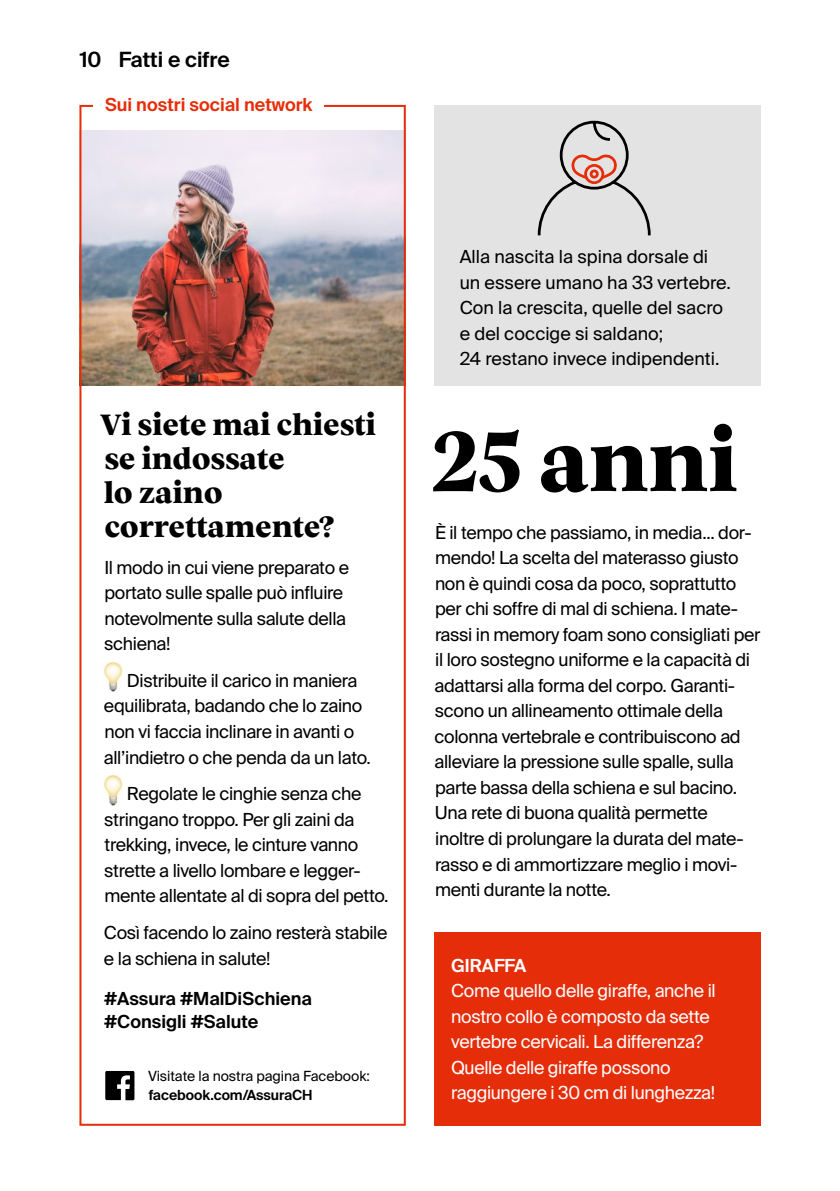
<style>
.page{position:relative;width:840px;height:1191px;background:#fff}
.page>*{position:absolute;margin:0;border:0;box-sizing:border-box;transform-origin:0 0}
.t1{font:800 86px "Vesterbro";letter-spacing:-.01em;color:#000}
.t2{font:800 30px/34px "Vesterbro";letter-spacing:-.01em;color:#000}
.t3{font:600 21px "Suisse Intl";color:#000}
.t4{font:18px/25.6px "Suisse Intl";letter-spacing:-.02em;color:#000}
.t5{font:18px/25.6px "Suisse Intl";letter-spacing:-.02em;color:#fff}
.t6{font:18px/25.6px "Suisse Intl";color:#000}
.t7{font:600 18px/23px "Suisse Intl";color:#000}
.t8{font:600 18px "Suisse Intl";color:#e62d0a}
.t9{font:600 18px "Suisse Intl";color:#fff}
.t10{font:14px "Suisse Intl";letter-spacing:-.005em;color:#000}
.t11{font:600 14px "Suisse Intl";letter-spacing:-.005em;color:#000}
</style>
<div class="page">
<img style="left:82px;top:130px;width:320px;height:256px">
<div style="left:79px;top:105px;width:326px;height:1020px;border:2px solid #e62d0a"></div>
<img style="left:103px;top:662px;width:20px;height:30px">
<img style="left:103px;top:776px;width:20px;height:30px">
<div style="left:434px;top:105px;width:326px;height:281px;background:#e3e3e3"></div>
<svg style="left:537px;top:120px;width:114px;height:116px"></svg>
<div style="left:434px;top:931px;width:326px;height:194px;background:#e62d0a"></div>
<svg style="left:105px;top:1071px;width:29px;height:29px"></svg>
<div style="left:94px;top:98px;width:230px;height:13px;background:#fff"></div>
<p class="t3" style="left:80px;top:47px;width:23px">10</p>
<p class="t3" style="left:119px;top:47px;width:112px">Fatti e cifre</p>
<p class="t8" style="left:105px;top:95px;width:209px">Sui nostri social network</p>
<h2 class="t2" style="left:100px;top:406px;width:277px">Vi siete mai chiesti se indossate<br>lo zaino correttamente?</h2>
<p class="t4" style="left:104px;top:554px;width:246px">Il modo in cui viene preparato e portato sulle spalle può influire notevolmente sulla salute della schiena!</p>
<p class="t4" style="left:104px;top:668px;width:268px;text-indent:23px">Distribuite il carico in maniera equilibrata, badando che lo zaino non vi faccia inclinare in avanti o all’indietro o che penda da un lato.</p>
<p class="t4" style="left:104px;top:781px;width:286px;text-indent:23px">Regolate le cinghie senza che stringano troppo. Per gli zaini da trekking, invece, le cinture vanno strette a livello lombare e legger&shy;mente allentate al di sopra del petto.</p>
<p class="t4" style="left:104px;top:920px;width:285px">Così facendo lo zaino resterà stabile e la schiena in salute!</p>
<p class="t7" style="left:104px;top:987px;width:209px">#Assura #MalDiSchiena #Consigli #Salute</p>
<p class="t10" style="left:148px;top:1068px;width:223px">Visitate la nostra pagina Facebook:</p>
<p class="t11" style="left:149px;top:1087px;width:165px">facebook.com/AssuraCH</p>
<p class="t6" style="left:459px;top:244px;width:272px">Alla nascita la spina dorsale di un essere umano ha 33 vertebre.<br>Con la crescita, quelle del sacro e del coccige si saldano;<br>24 restano invece indipendenti.</p>
<h1 class="t1" style="left:431px;top:397px;width:308px">25 anni</h1>
<p class="t4" style="left:434px;top:520px;width:327px">È il tempo che passiamo, in media... dor&shy;mendo! La scelta del materasso giusto non è quindi cosa da poco, soprattutto per chi soffre di mal di schiena. I mate&shy;rassi in memory foam sono consigliati per il loro sostegno uniforme e la capacità di adattarsi alla forma del corpo. Garanti&shy;scono un allineamento ottimale della colonna vertebrale e contribuiscono ad alleviare la pressione sulle spalle, sulla parte bassa della schiena e sul bacino.<br>Una rete di buona qualità permette inoltre di prolungare la durata del mate&shy;rasso e di ammortizzare meglio i movi&shy;menti durante la notte.</p>
<p class="t9" style="left:451px;top:954px;width:77px">GIRAFFA</p>
<p class="t5" style="left:451px;top:978px;width:266px">Come quello delle giraffe, anche il nostro collo è composto da sette vertebre cervicali. La differenza?<br>Quelle delle giraffe possono raggiungere i 30 cm di lunghezza!</p>
</div>
